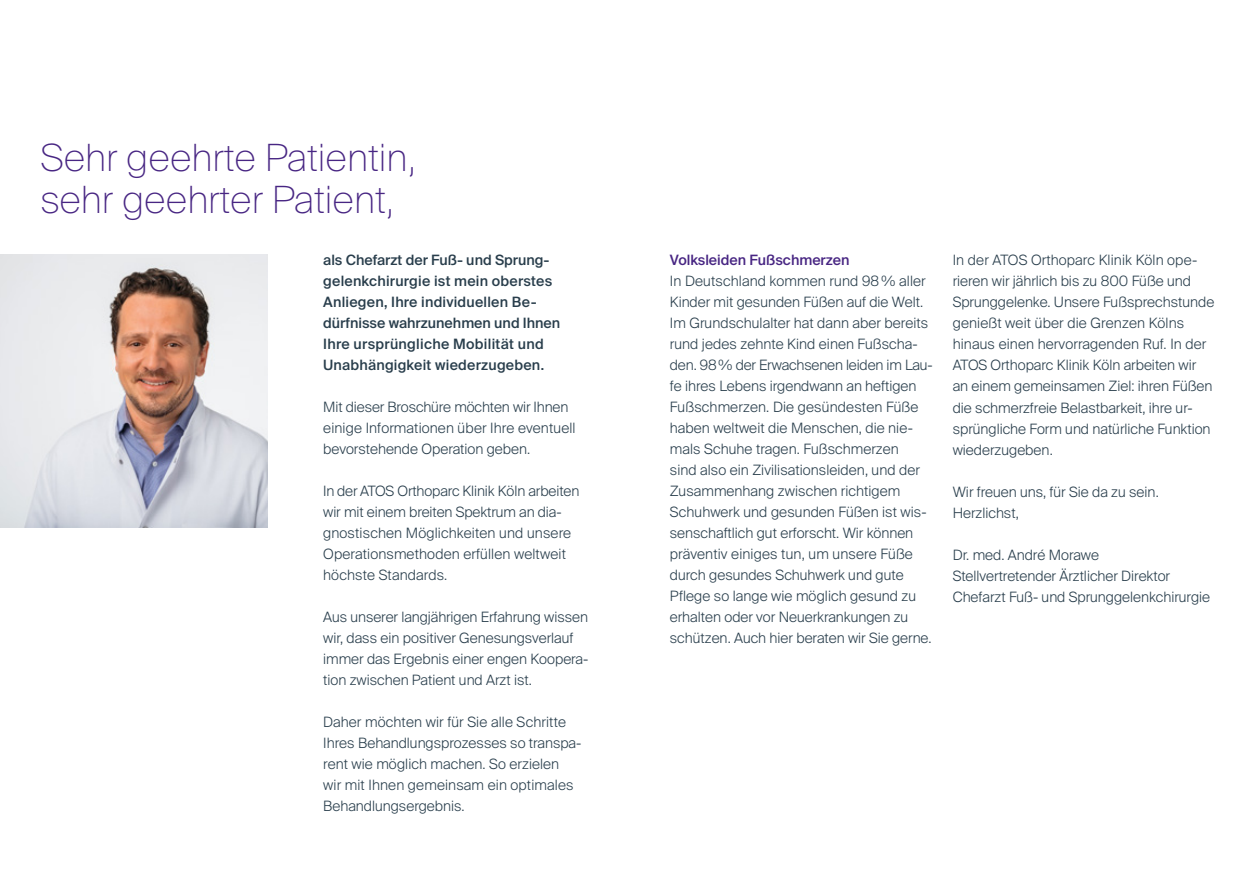
<style>
.page{position:relative;width:1259px;height:893px;background:#fff}
.page>*{position:absolute;margin:0;border:0;box-sizing:border-box;transform-origin:0 0}
.t1{font:100 37.5px/42px "Suisse Intl";color:#482683}
.t2{font:300 14.25px/21px "Suisse Intl";color:#293e4c}
.t3{font:500 14.25px/21px "Suisse Intl";letter-spacing:.015em;color:#293e4c}
.t4{font:500 14.25px "Suisse Intl";color:#482683}
</style>
<div class="page">
<img style="left:0;top:255px;width:268px;height:273px">
<h1 class="t1" style="left:40px;top:137px;width:377px">Sehr geehrte Patientin, sehr geehrter Patient,</h1>
<p class="t3" style="left:323px;top:250px;width:239px">als Chefarzt der Fuß- und Sprung&shy;gelenkchirurgie ist mein oberstes Anliegen, Ihre individuellen Be&shy;dürfnisse wahrzunehmen und Ihnen Ihre ursprüngliche Mobilität und Unabhängigkeit wiederzugeben.</p>
<p class="t2" style="left:323px;top:397px;width:254px">Mit dieser Broschüre möchten wir Ihnen einige Informationen über Ihre eventuell bevorstehende Operation geben.</p>
<p class="t2" style="left:323px;top:481px;width:258px">In der ATOS Orthoparc Klinik Köln arbeiten wir mit einem breiten Spektrum an dia&shy;gnostischen Möglichkeiten und unsere Operationsmethoden erfüllen weltweit höchste Standards.</p>
<p class="t2" style="left:323px;top:607px;width:267px">Aus unserer langjährigen Erfahrung wissen wir, dass ein positiver Genesungsverlauf immer das Ergebnis einer engen Koopera&shy;tion zwischen Patient und Arzt ist.</p>
<p class="t2" style="left:323px;top:712px;width:260px">Daher möchten wir für Sie alle Schritte Ihres Behandlungsprozesses so transpa&shy;rent wie möglich machen. So erzielen<br>wir mit Ihnen gemeinsam ein optimales Behandlungsergebnis.</p>
<p class="t4" style="left:670px;top:252px;width:181px">Volksleiden Fußschmerzen</p>
<p class="t2" style="left:670px;top:271px;width:264px">In Deutschland kommen rund 98% aller Kinder mit gesunden Füßen auf die Welt.<br>Im Grundschulalter hat dann aber bereits rund jedes zehnte Kind einen Fußscha&shy;den. 98% der Erwachsenen leiden im Lau&shy;fe ihres Lebens irgendwann an heftigen Fußschmerzen. Die gesündesten Füße haben weltweit die Menschen, die nie&shy;mals Schuhe tragen. Fußschmerzen<br>sind also ein Zivilisationsleiden, und der Zusammenhang zwischen richtigem Schuhwerk und gesunden Füßen ist wis&shy;senschaftlich gut erforscht. Wir können präventiv einiges tun, um unsere Füße durch gesundes Schuhwerk und gute Pflege so lange wie möglich gesund zu erhalten oder vor Neuerkrankungen zu schützen. Auch hier beraten wir Sie gerne.</p>
<p class="t2" style="left:952px;top:250px;width:263px">In der ATOS Orthoparc Klinik Köln ope&shy;rieren wir jährlich bis zu 800 Füße und Sprunggelenke. Unsere Fußsprechstunde genießt weit über die Grenzen Kölns hinaus einen hervorragenden Ruf. In der ATOS Orthoparc Klinik Köln arbeiten wir an einem gemeinsamen Ziel: ihren Füßen die schmerzfreie Belastbarkeit, ihre ur&shy;sprüngliche Form und natürliche Funktion wiederzugeben.</p>
<p class="t2" style="left:952px;top:481px;width:207px">Wir freuen uns, für Sie da zu sein.<br>Herzlichst,</p>
<p class="t2" style="left:952px;top:544px;width:259px">Dr. med. André Morawe<br>Stellvertretender Ärztlicher Direktor<br>Chefarzt Fuß- und Sprunggelenkchirurgie</p>
</div>
